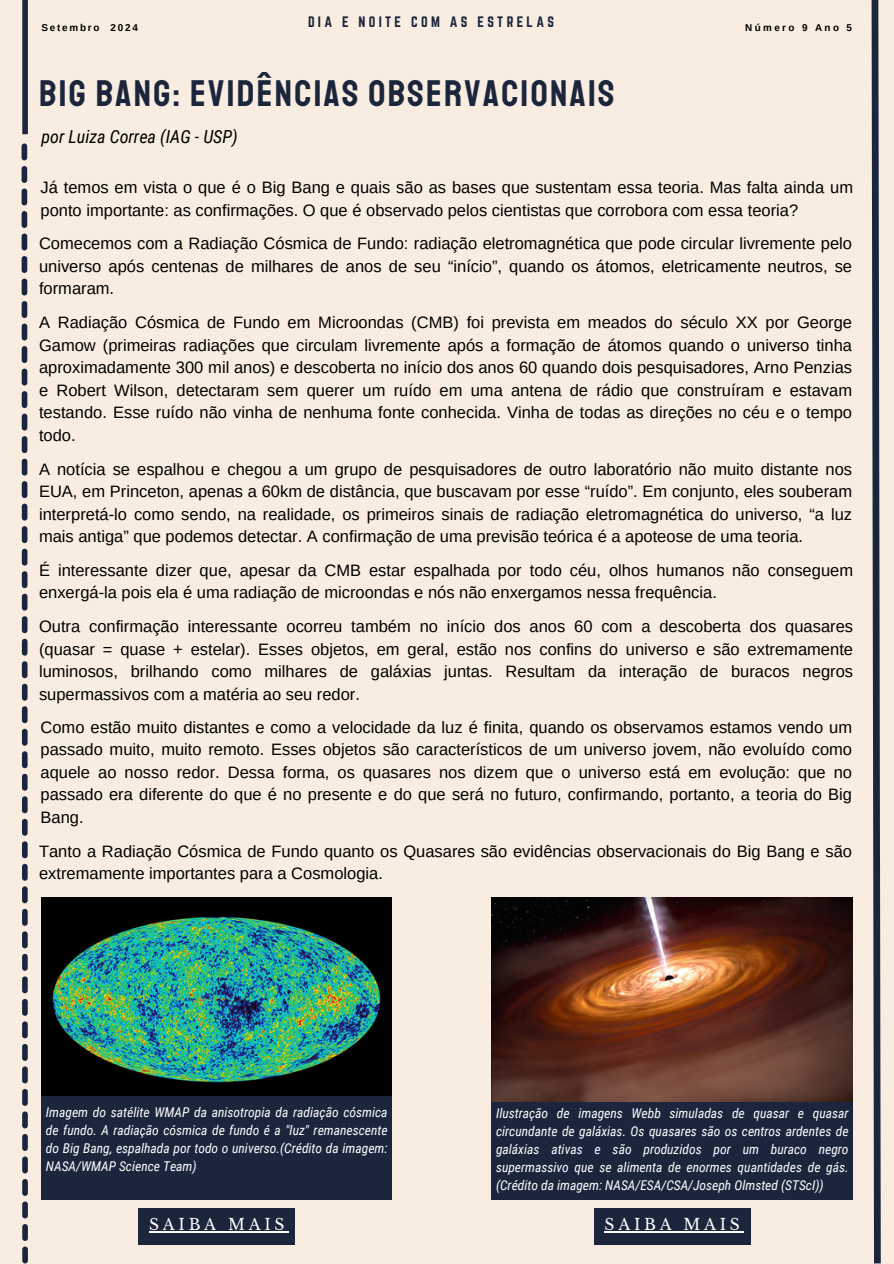
<style>
.page{position:relative;width:894px;height:1264px;background:#fff}
.page>*{position:absolute;margin:0;border:0;box-sizing:border-box;transform-origin:0 0}
.t1{font:37.5px "Staatliches";letter-spacing:.06em;color:#1b253c}
.t2{font:italic 18px "Roboto Condensed";color:#000}
.t3{font:16.5px/22.5px "Arimo";color:#000;text-align:justify}
.t4{font:15.45px "Libre Baskerville";letter-spacing:.24em;color:#fff}
.t5{font:italic 13.5px/18px "Roboto Condensed";color:#fff;text-align:justify}
.t6{font:13.2px "Norwester";letter-spacing:.25em;color:#1b253c}
.t7{font:700 9.9px "Arimo";letter-spacing:.18em;color:#000}
.t8{font:700 9.9px "Arimo";letter-spacing:.24em;color:#000}
</style>
<div class="page">
<div style="left:0;top:0;width:893px;height:1263px;background:#f8ede0"></div>
<svg style="left:22px;top:143px;width:6px;height:1120px"></svg>
<div style="left:22px;top:0;width:6px;height:134px;background:#1b253c"></div>
<svg style="left:871px;top:0;width:10px;height:1263px"></svg>
<img style="left:41px;top:897px;width:350px;height:199px">
<div style="left:491px;top:1099px;width:361px;height:100px;background:#1b253c"></div>
<img style="left:491px;top:897px;width:361px;height:204px">
<div style="left:41px;top:1096px;width:351px;height:103px;background:#1b253c"></div>
<div style="left:139px;top:1207px;width:156px;height:36px;background:#1b253c"></div>
<hr style="left:149px;top:1231px;width:139px;height:1px;background:#fff">
<div style="left:594px;top:1207px;width:156px;height:36px;background:#1b253c"></div>
<hr style="left:604px;top:1231px;width:139px;height:1px;background:#fff">
<h2 class="t7" style="left:41px;top:22px;width:98px">Setembro 2024</h2>
<h2 class="t6" style="left:308px;top:14px;width:247px">DIA E NOITE COM AS ESTRELAS</h2>
<h2 class="t8" style="left:745px;top:22px;width:108px">Número 9 Ano 5</h2>
<h2 class="t1" style="left:39px;top:70px;width:577px">BIG BANG: EVIDÊNCIAS OBSERVACIONAIS</h2>
<h2 class="t2" style="left:41px;top:126px;width:198px">por Luiza Correa (IAG - USP)</h2>
<h2 class="t3" style="left:40px;top:176px;width:813px">Já temos em vista o que é o Big Bang e quais são as bases que sustentam essa teoria. Mas falta ainda um ponto importante: as confirmações. O que é observado pelos cientistas que corrobora com essa teoria?</h2>
<h2 class="t3" style="left:39px;top:232px;width:814px">Comecemos com a Radiação Cósmica de Fundo: radiação eletromagnética que pode circular livremente pelo universo após centenas de milhares de anos de seu “início”, quando os átomos, eletricamente neutros, se formaram.</h2>
<h2 class="t3" style="left:39px;top:311px;width:814px">A Radiação Cósmica de Fundo em Microondas (CMB) foi prevista em meados do século XX por George Gamow (primeiras radiações que circulam livremente após a formação de átomos quando o universo tinha aproximadamente 300 mil anos) e descoberta no início dos anos 60 quando dois pesquisadores, Arno Penzias e Robert Wilson, detectaram sem querer um ruído em uma antena de rádio que construíram e estavam testando. Esse ruído não vinha de nenhuma fonte conhecida. Vinha de todas as direções no céu e o tempo todo.</h2>
<h2 class="t3" style="left:39px;top:457px;width:814px">A notícia se espalhou e chegou a um grupo de pesquisadores de outro laboratório não muito distante nos EUA, em Princeton, apenas a 60km de distância, que buscavam por esse “ruído”. Em conjunto, eles souberam interpretá-lo como sendo, na realidade, os primeiros sinais de radiação eletromagnética do universo, “a luz mais antiga” que podemos detectar. A confirmação de uma previsão teórica é a apoteose de uma teoria.</h2>
<p class="t3" style="left:39px;top:559px;width:815px">É interessante dizer que, apesar da CMB estar espalhada por todo céu, olhos humanos não conseguem enxergá-la pois ela é uma radiação de microondas e nós não enxergamos nessa frequência.</p>
<p class="t3" style="left:39px;top:615px;width:815px">Outra confirmação interessante ocorreu também no início dos anos 60 com a descoberta dos quasares (quasar = quase + estelar). Esses objetos, em geral, estão nos confins do universo e são extremamente luminosos, brilhando como milhares de galáxias juntas. Resultam da interação de buracos negros supermassivos com a matéria ao seu redor.</p>
<h5 class="t3" style="left:40px;top:715px;width:812px">Como estão muito distantes e como a velocidade da luz é finita, quando os observamos estamos vendo um passado muito, muito remoto. Esses objetos são característicos de um universo jovem, não evoluído como aquele ao nosso redor. Dessa forma, os quasares nos dizem que o universo está em evolução: que no passado era diferente do que é no presente e do que será no futuro, confirmando, portanto, a teoria do Big Bang.</h5>
<h5 class="t3" style="left:39px;top:839px;width:814px">Tanto a Radiação Cósmica de Fundo quanto os Quasares são evidências observacionais do Big Bang e são extremamente importantes para a Cosmologia.</h5>
<h1 class="t5" style="left:46px;top:1103px;width:343px">Imagem do satélite WMAP da anisotropia da radiação cósmica de fundo. A radiação cósmica de fundo é a "luz" remanescente do Big Bang, espalhada por todo o universo.(Crédito da imagem:<br>NASA/WMAP Science Team)</h1>
<p class="t5" style="left:496px;top:1104px;width:354px">Ilustração de imagens Webb simuladas de quasar e quasar circundante de galáxias. Os quasares são os centros ardentes de galáxias ativas e são produzidos por um buraco negro supermassivo que se alimenta de enormes quantidades de gás. (Crédito da imagem: NASA/ESA/CSA/Joseph Olmsted (STScI))</p>
<h3 class="t4" style="left:149px;top:1215px;width:137px">SAIBA MAIS</h3>
<h3 class="t4" style="left:604px;top:1215px;width:137px">SAIBA MAIS</h3>
</div>
